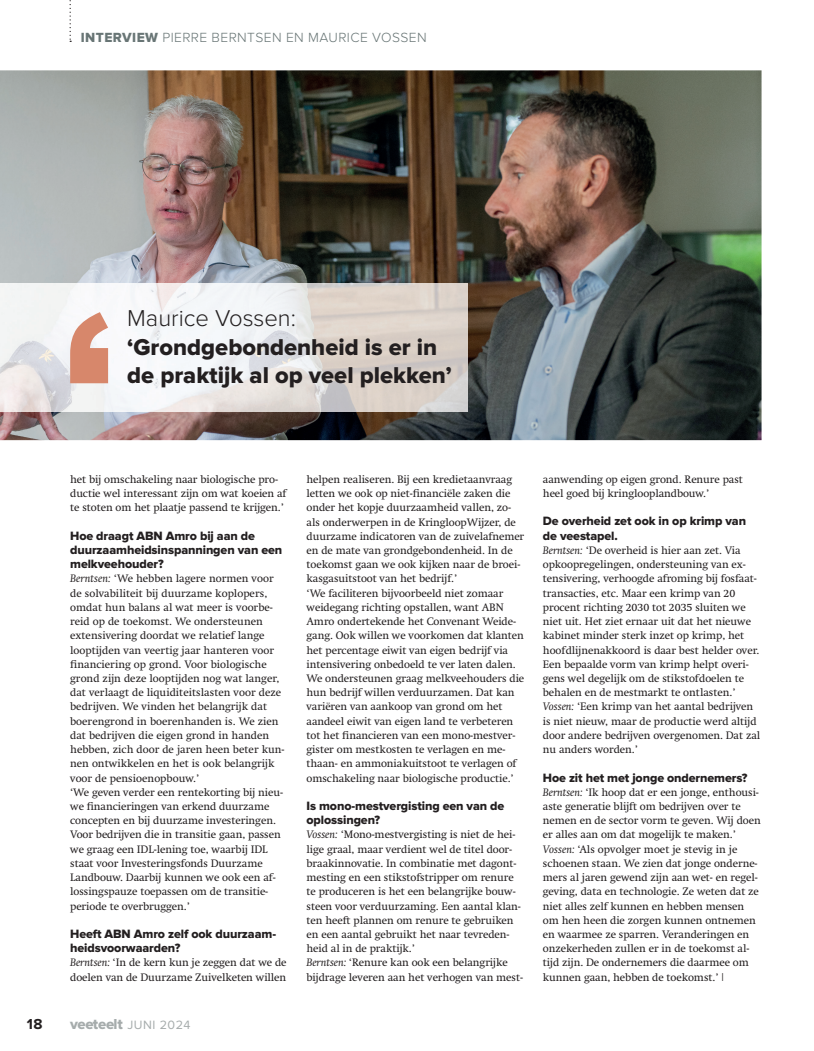
<style>
.page{position:relative;width:814px;height:1051px;background:#fff}
.page>*{position:absolute;margin:0;border:0;box-sizing:border-box;transform-origin:0 0}
.t1{font:23.75px/28.5px "Proxima Nova Extrabld";color:#231f20}
.t2{font:300 23.75px "Proxima Nova";color:#231f20}
.t3{font:15px "Proxima Nova Extrabld";letter-spacing:-.02em;color:#a6acac}
.t4{font:700 15px "Proxima Nova";color:#231f20}
.t5{font:300 13.75px "Proxima Nova";letter-spacing:.03em;color:#687575}
.t6{font:12.5px/14.2px "Proxima Nova Extrabld";letter-spacing:-.01em;color:#231f20}
.t7{font:11px/14.2px "Swift LT Pro";letter-spacing:-.01em;color:#231f20}
.s1{font-family:"Proxima Nova Extrabld";font-weight:400}
.s2{font-style:italic}
.s3{font-family:"Proxima Nova";font-size:12.5px}
.s4{font-family:"Univers LT Pro 45";font-weight:300}
</style>
<div class="page">
<img style="left:0;top:70px;width:761px;height:370px">
<img style="left:0;top:284px;width:467px;height:128px">
<svg style="left:70px;top:312px;width:38px;height:71px"></svg>
<svg style="left:70px;top:0;width:1px;height:42px"></svg>
<p class="t5" style="left:81px;top:29px;width:347px"><span class="s1">INTERVIEW</span> PIERRE BERNTSEN EN MAURICE VOSSEN</p>
<h1 class="t2" style="left:127px;top:305px;width:170px">Maurice Vossen:</h1>
<h1 class="t1" style="left:127px;top:333px;width:326px">‘Grondgebondenheid is er in de praktijk al op veel plekken’</h1>
<p class="t7" style="left:70px;top:472px;width:218px">het bĳ omschakeling naar biologische pro&shy;ductie wel interessant zĳn om wat koeien af te stoten om het plaatje passend te krĳgen.’</p>
<p class="t6" style="left:70px;top:529px;width:214px">Hoe draagt ABN Amro bij aan de duurzaamheidsinspanningen van een melkveehouder?</p>
<p class="t7" style="left:70px;top:571px;width:216px"><span class="s2">Berntsen:</span> ‘We hebben lagere normen voor de solvabiliteit bĳ duurzame koplopers, omdat hun balans al wat meer is voorbe&shy;reid op de toekomst. We ondersteunen extensivering doordat we relatief lange looptĳden van veertig jaar hanteren voor financiering op grond. Voor biologische grond zĳn deze looptĳden nog wat langer, dat verlaagt de liquiditeitslasten voor deze bedrĳven. We vinden het belangrĳk dat boerengrond in boerenhanden is. We zien dat bedrĳven die eigen grond in handen hebben, zich door de jaren heen beter kun&shy;nen ontwikkelen en het is ook belangrĳk voor de pensioenopbouw.’<br>‘We geven verder een rentekorting bĳ nieu&shy;we financieringen van erkend duurzame concepten en bĳ duurzame investeringen.<br>Voor bedrĳven die in transitie gaan, passen we graag een IDL-lening toe, waarbĳ IDL staat voor Investeringsfonds Duurzame Landbouw. Daarbĳ kunnen we ook een af&shy;lossingspauze toepassen om de transitie&shy;periode te overbruggen.’</p>
<p class="t6" style="left:70px;top:927px;width:207px">Heeft ABN Amro zelf ook duurzaam&shy;heidsvoorwaarden?</p>
<p class="t7" style="left:70px;top:955px;width:218px"><span class="s2">Berntsen:</span> ‘In de kern kun je zeggen dat we de doelen van de Duurzame Zuivelketen willen</p>
<h2 class="t4" style="left:27px;top:1015px;width:17px">18</h2>
<h2 class="t3" style="left:70px;top:1015px;width:122px">veeteelt <span class="s3">JUNI 2024</span></h2>
<p class="t7" style="left:306px;top:472px;width:219px">helpen realiseren. Bĳ een kredietaanvraag letten we ook op niet-financiële zaken die onder het kopje duurzaamheid vallen, zo&shy;als onderwerpen in de KringloopWĳzer, de duurzame indicatoren van de zuivelafnemer en de mate van grondgebondenheid. In de toekomst gaan we ook kĳken naar de broei&shy;kasgasuitstoot van het bedrĳf.’<br>‘We faciliteren bĳvoorbeeld niet zomaar weidegang richting opstallen, want ABN Amro ondertekende het Convenant Weide&shy;gang. Ook willen we voorkomen dat klanten het percentage eiwit van eigen bedrĳf via inten sivering onbedoeld te ver laten dalen.<br>We ondersteunen graag melkveehouders die hun bedrĳf willen verduurzamen. Dat kan variëren van aankoop van grond om het aandeel eiwit van eigen land te verbeteren tot het financieren van een mono-mestver&shy;gister om mestkosten te verlagen en me&shy;thaan- en ammoniakuitstoot te verlagen of omschakeling naar biologische productie.’</p>
<p class="t6" style="left:306px;top:799px;width:199px">Is mono-mestvergisting een van de oplossingen?</p>
<p class="t7" style="left:306px;top:827px;width:218px"><span class="s2">Vossen:</span> ‘Mono-mestvergisting is niet de hei&shy;lige graal, maar verdient wel de titel door&shy;braakinnovatie. In combinatie met dagont&shy;mesting en een stikstofstripper om renure te produceren is het een belangrĳke bouw&shy;steen voor verduurzaming. Een aantal klan&shy;ten heeft plannen om renure te gebruiken en een aantal gebruikt het naar tevreden&shy;heid al in de praktĳk.’<br><span class="s2">Berntsen:</span> ‘Renure kan ook een belangrĳke bĳdrage leveren aan het verhogen van mest-</p>
<p class="t7" style="left:543px;top:472px;width:202px">aanwending op eigen grond. Renure past heel goed bĳ kringlooplandbouw.’</p>
<p class="t6" style="left:543px;top:514px;width:205px">De overheid zet ook in op krimp van de veestapel.</p>
<p class="t7" style="left:543px;top:543px;width:219px"><span class="s2">Berntsen:</span> ‘De overheid is hier aan zet. Via opkoopregelingen, ondersteuning van ex&shy;tensivering, verhoogde afroming bĳ fosfaat&shy;transacties, etc. Maar een krimp van 20 procent richting 2030 tot 2035 sluiten we niet uit. Het ziet ernaar uit dat het nieuwe kabinet minder sterk inzet op krimp, het hoofdlĳnenakkoord is daar best helder over.<br>Een bepaalde vorm van krimp helpt overi&shy;gens wel degelĳk om de stikstofdoelen te behalen en de mestmarkt te ontlasten.’ <span class="s2">Vossen:</span> ‘Een krimp van het aantal bedrĳven is niet nieuw, maar de productie werd altĳd door andere bedrĳven overgenomen. Dat zal nu anders worden.’</p>
<p class="t6" style="left:543px;top:770px;width:206px">Hoe zit het met jonge ondernemers?</p>
<p class="t7" style="left:543px;top:785px;width:219px"><span class="s2">Berntsen:</span> ‘Ik hoop dat er een jonge, enthousi&shy;aste generatie blĳft om bedrĳven over te nemen en de sector vorm te geven. Wĳ doen er alles aan om dat mogelĳk te maken.’ <span class="s2">Vossen:</span> ‘Als opvolger moet je stevig in je schoenen staan. We zien dat jonge onderne&shy;mers al jaren gewend zĳn aan wet- en regel&shy;geving, data en technologie. Ze weten dat ze niet alles zelf kunnen en hebben mensen om hen heen die zorgen kunnen ontnemen en waarmee ze sparren. Veranderingen en onzekerheden zullen er in de toekomst al&shy;tĳd zĳn. De ondernemers die daarmee om kunnen gaan, hebben de toekomst.’ <span class="s4">l</span></p>
</div>
